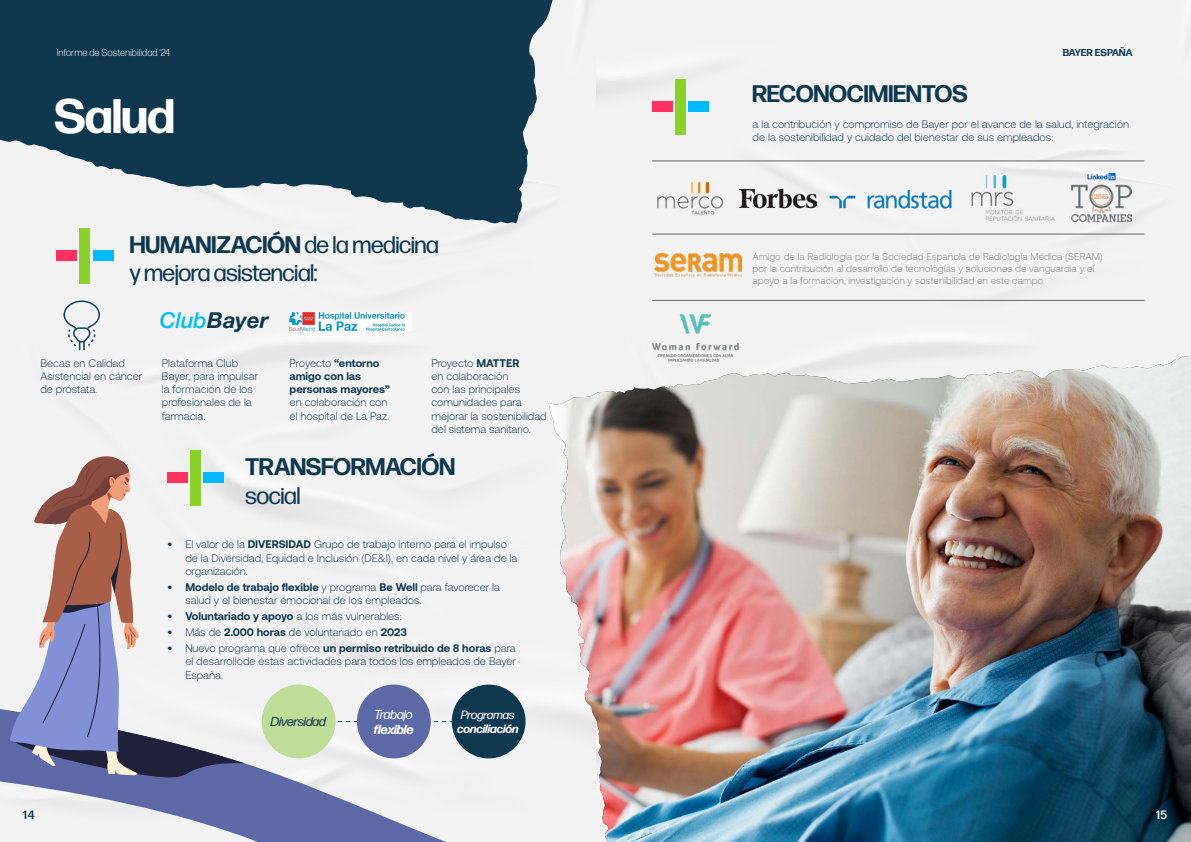
<style>
.page{position:relative;width:1191px;height:842px;background:#fff}
.page>*{position:absolute;margin:0;border:0;box-sizing:border-box;transform-origin:0 0}
.t1{font:700 48.4px "Forma DJR Banner";letter-spacing:.01em;color:#fff}
.t2{font:24px/28.8px "Forma DJR Banner";letter-spacing:.01em;color:#0f384f}
.t3{font:700 24px "Forma DJR Banner";letter-spacing:.01em;color:#0f384f}
.t4{font:italic 700 22px "Helvetica Neue LT Pro";color:#0f384f}
.t5{font:italic 13px "Forma DJR Banner";letter-spacing:.01em;color:#0f384f}
.t6{font:italic 700 13px "Forma DJR Banner";letter-spacing:.01em;color:#fff}
.t7{font:italic 13px "Forma DJR Banner";letter-spacing:.01em;color:#fff}
.t8{font:italic 700 12px "Forma DJR Banner";letter-spacing:.01em;color:#fff}
.t9{font:italic 12px "Forma DJR Banner";letter-spacing:.01em;color:#fff}
.t10{font:500 12px "Forma DJR Text";color:#0f384f}
.t11{font:500 12px "Forma DJR Text";color:#fff}
.t12{font:300 11px/13.2px "Aeonik";color:#0f384f}
.t13{font:700 11px/13.2px "Aeonik";color:#0f384f}
.t14{font:300 10px/12px "Aeonik";color:#878787}
.t15{font:300 10px "Forma DJR Text";color:#fff}
.t16{font:700 10px "Forma DJR Text";color:#0f384f}
.s1{font-weight:700}
.s2{font-weight:500;color:#00bdff}
.s3{font-weight:300}
</style>
<div class="page">
<div style="left:0;top:0;width:1191px;height:358px;background:#f2f2f2"></div>
<svg style="left:0;top:0;width:625px;height:224px;fill:#0f384f"></svg>
<div style="left:548px;top:281px;width:643px;height:77px;background:#f2f2f2"></div>
<img style="left:548px;top:356px;width:637px;height:2px">
<div style="left:80px;top:228px;width:10px;height:55px;background:#89d329"></div>
<div style="left:93px;top:251px;width:20px;height:10px;background:#00bcff"></div>
<div style="left:57px;top:251px;width:20px;height:10px;background:#ff3162"></div>
<div style="left:675px;top:79px;width:10px;height:55px;background:#89d329"></div>
<div style="left:688px;top:102px;width:21px;height:10px;background:#00bcff"></div>
<div style="left:652px;top:102px;width:20px;height:10px;background:#ff3162"></div>
<img style="left:0;top:358px;width:1191px;height:484px">
<svg style="left:9px;top:456px;width:235px;height:326px"></svg>
<img style="left:652px;top:174px;width:75px;height:50px">
<img style="left:739px;top:187px;width:77px;height:22px">
<img style="left:825px;top:185px;width:130px;height:28px">
<img style="left:966px;top:173px;width:92px;height:50px">
<img style="left:655px;top:254px;width:86px;height:23px">
<svg style="left:338px;top:721px;width:114px;height:1px"></svg>
<hr style="left:652px;top:161px;width:492px;height:1px;background:#696666">
<hr style="left:652px;top:234px;width:492px;height:1px;background:#696666">
<svg style="left:63px;top:300px;width:37px;height:50px"></svg>
<img style="left:290px;top:313px;width:121px;height:17px">
<div style="left:262px;top:685px;width:73px;height:73px;background:#bedd99;border-radius:50%"></div>
<div style="left:357px;top:685px;width:74px;height:73px;background:#5c69a6;border-radius:50%"></div>
<div style="left:452px;top:685px;width:73px;height:73px;background:#10384f;border-radius:50%"></div>
<img style="left:1071px;top:173px;width:60px;height:49px">
<img style="left:652px;top:313px;width:87px;height:49px">
<hr style="left:652px;top:300px;width:492px;height:1px;background:#696666">
<p class="t15" style="left:57px;top:46px;width:115px">Informe de Sostenibilidad ‘24</p>
<p class="t16" style="left:1062px;top:45px;width:71px">BAYER ESPAÑA</p>
<h1 class="t1" style="left:55px;top:80px;width:121px">Salud</h1>
<h2 class="t3" style="left:752px;top:76px;width:216px">RECONOCIMIENTOS</h2>
<p class="t12" style="left:752px;top:118px;width:378px">a la contribución y compromiso de Bayer por el avance de la salud, integración de la sostenibilidad y cuidado del bienestar de sus empleados:</p>
<h2 class="t2" style="left:130px;top:228px;width:310px"><span class="s1">HUMANIZACIÓN</span> de la medicina y mejora asistencial:</h2>
<p class="t12" style="left:40px;top:356px;width:103px">Becas en Calidad<br>Asistencial en cáncer de próstata.</p>
<h3 class="t4" style="left:160px;top:307px;width:110px"><span class="s2">Club</span>Bayer</h3>
<p class="t12" style="left:162px;top:356px;width:98px">Plataforma Club<br>Bayer, para impulsar la formación de los profesionales de la farmacia.</p>
<p class="t13" style="left:290px;top:356px;width:102px"><span class="s3">Proyecto</span> “entorno amigo con las personas mayores”</p>
<p class="t12" style="left:290px;top:396px;width:101px">en colaboración con el hospital de La Paz.</p>
<p class="t12" style="left:431px;top:356px;width:117px">Proyecto <span class="s1">MATTER<br></span>en colaboración<br>con las principales comunidades para mejorar la sostenibilidad del sistema sanitario.</p>
<h2 class="t3" style="left:245px;top:449px;width:211px">TRANSFORMACIÓN</h2>
<h2 class="t2" style="left:245px;top:480px;width:56px">social</h2>
<p class="t12" style="left:185px;top:538px;width:334px;text-indent:-18px"><span class="s1">•</span> El valor de la <span class="s1">DIVERSIDAD</span> Grupo de trabajo interno para el impulso de la Diversidad, Equidad e Inclusión (DE&amp;I), en cada nivel y área de la organización.</p>
<p class="t12" style="left:185px;top:580px;width:316px;text-indent:-18px"><span class="s1">• Modelo de trabajo flexible</span> y programa <span class="s1">Be Well</span> para favorecer la salud y el bienestar emocional de los empleados.</p>
<p class="t13" style="left:167px;top:610px;width:236px">• Voluntariado y apoyo <span class="s3">a los más vulnerables:</span></p>
<p class="t12" style="left:167px;top:626px;width:241px"><span class="s1">•</span> Más de <span class="s1">2.000 horas</span> de voluntariado en <span class="s1">2023</span></p>
<p class="t12" style="left:185px;top:642px;width:332px;text-align:justify;text-indent:-18px"><span class="s1">•</span> Nuevo programa que ofrece <span class="s1">un permiso retribuido de 8 horas</span> para el desarrollode estas actividades para todos los empleados de Bayer España.</p>
<p class="t5" style="left:271px;top:713px;width:56px">Diversidad</p>
<p class="t7" style="left:374px;top:705px;width:39px">Trabajo</p>
<p class="t6" style="left:373px;top:720px;width:41px">flexible</p>
<p class="t9" style="left:461px;top:706px;width:55px">Programas</p>
<p class="t8" style="left:457px;top:720px;width:63px">conciliación</p>
<p class="t10" style="left:23px;top:806px;width:13px">14</p>
<p class="t14" style="left:752px;top:251px;width:352px">Amigo de la Radiología por la Sociedad Española de Radiología Médica (SERAM) por la contribución al desarrollo de tecnologías y soluciones de vanguardia y el apoyo a la formación, investigación y sostenibilidad en este campo.</p>
<p class="t11" style="left:1155px;top:806px;width:13px">15</p>
</div>
